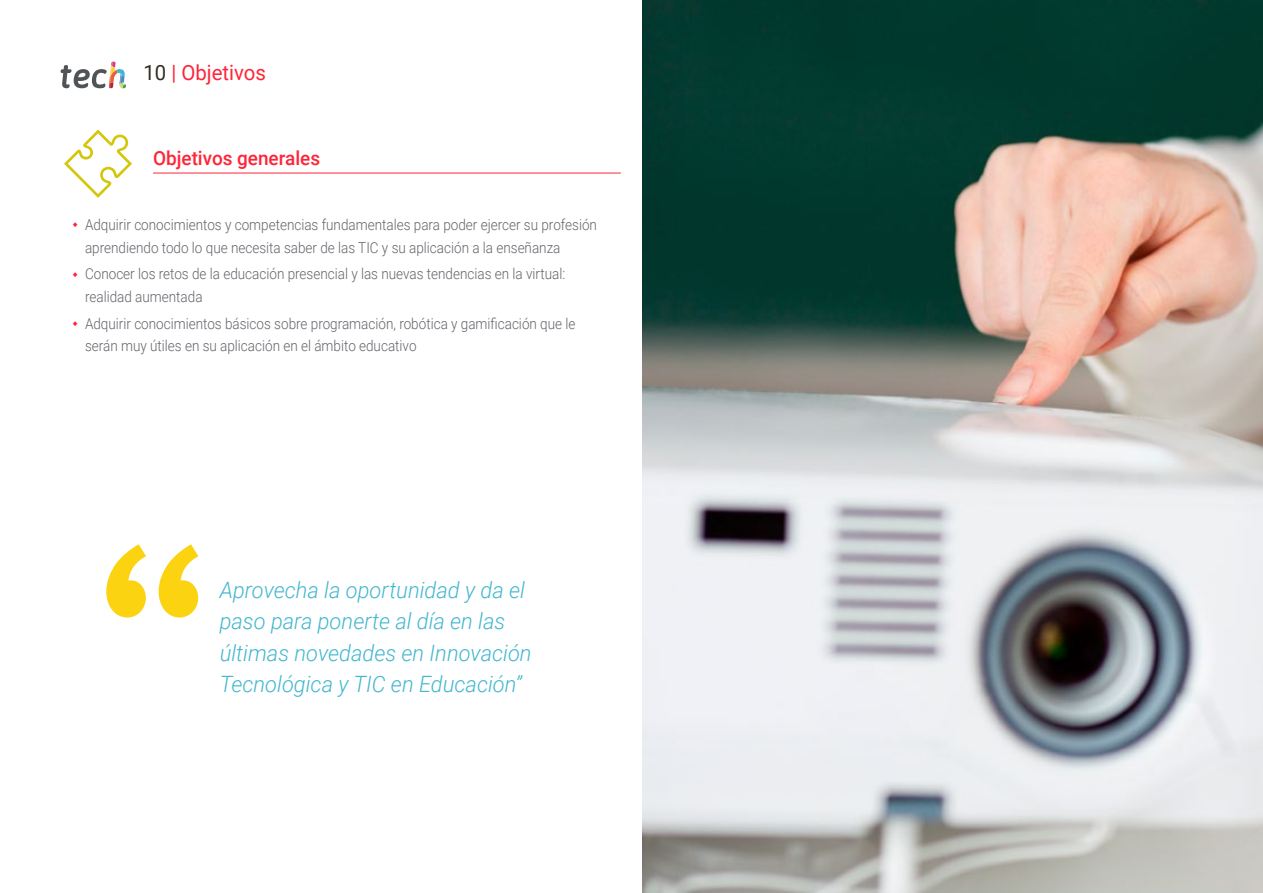
<style>
.page{position:relative;width:1263px;height:893px;background:#fff}
.page>*{position:absolute;margin:0;border:0;box-sizing:border-box;transform-origin:0 0}
.t1{font:italic 300 22.5px/31.5px "Roboto";color:#43b7cf}
.t2{font:21px "Roboto";color:#ff2438}
.t3{font:500 19.5px "Roboto";color:#ff2438}
.t4{font:300 15px/22.5px "Roboto";color:#61646a;scale:.9 1}
.s1{color:#312e20}
</style>
<div class="page">
<hr style="left:153px;top:173px;width:468px;height:1px;background:#ff2438">
<svg style="left:64px;top:130px;width:68px;height:68px"></svg>
<img style="left:642px;top:0;width:621px;height:893px">
<svg style="left:61px;top:62px;width:65px;height:27px"></svg>
<svg style="left:106px;top:544px;width:92px;height:73px"></svg>
<h2 class="t2" style="left:144px;top:57px;width:124px"><span class="s1">10</span> | Objetivos</h2>
<h3 class="t3" style="left:153px;top:144px;width:169px">Objetivos generales</h3>
<p class="t4" style="left:85px;top:213px;width:570px">Adquirir conocimientos y competencias fundamentales para poder ejercer su profesión aprendiendo todo lo que necesita saber de las TIC y su aplicación a la enseñanza</p>
<p class="t4" style="left:85px;top:262px;width:535px">Conocer los retos de la educación presencial y las nuevas tendencias en la virtual: realidad aumentada</p>
<p class="t4" style="left:85px;top:311px;width:546px">Adquirir conocimientos básicos sobre programación, robótica y gamificación que le serán muy útiles en su aplicación en el ámbito educativo</p>
<h1 class="t1" style="left:220px;top:573px;width:313px">Aprovecha la oportunidad y da el paso para ponerte al día en las últimas novedades en Innovación<br>Tecnológica y TIC en Educación”</h1>
</div>
